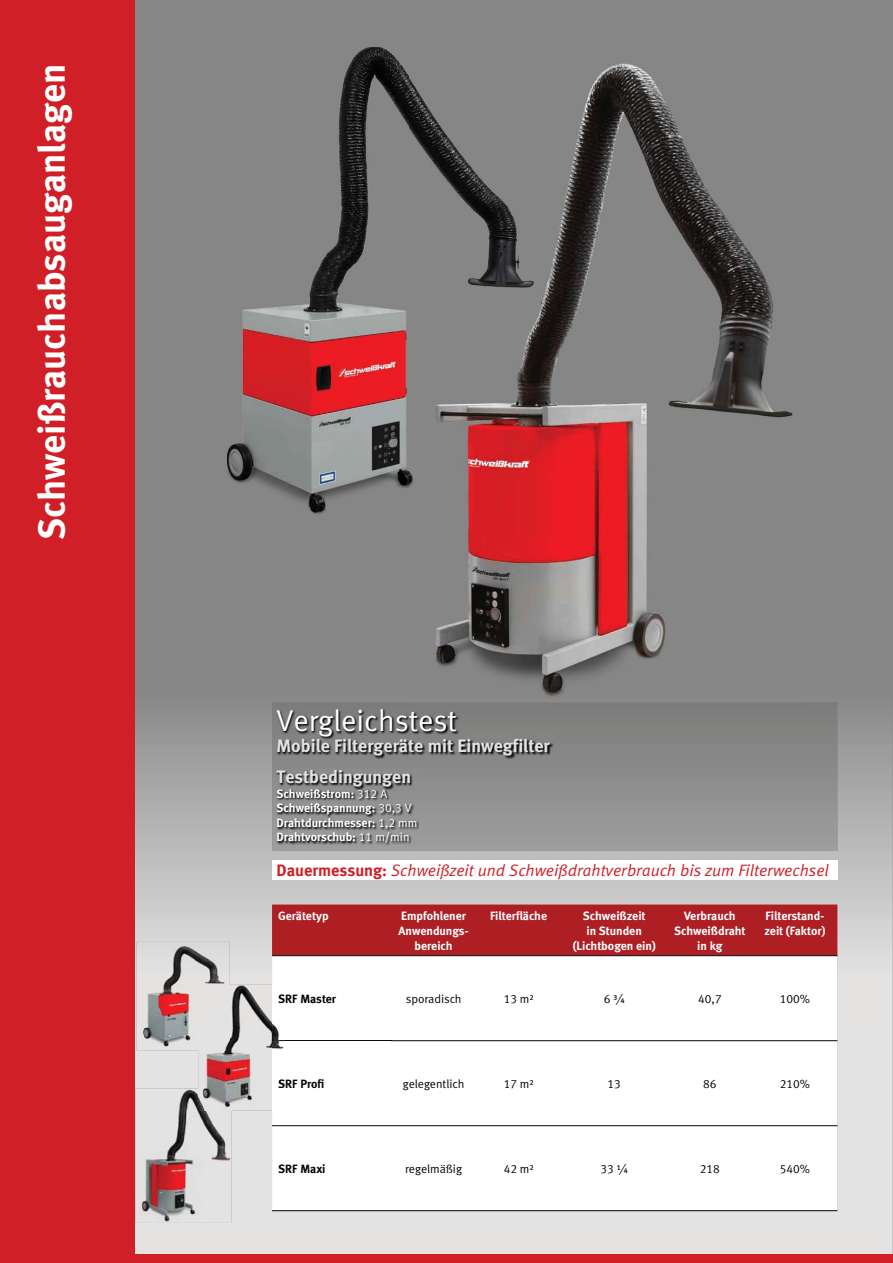
<style>
.page{position:relative;width:893px;height:1263px;background:#878686}
.page>*{position:absolute;margin:0;border:0;box-sizing:border-box;transform-origin:0 0}
.t1{font:37.5px "Meta Bold LF";color:#fff}
.t2{font:30px "Meta Normal LF";color:#fff}
.t3{font:18px "Meta Bold LF";color:#e3e2e2}
.t4{font:italic 16.5px "Meta Normal LF";color:#d01f26}
.t5{font:12px/15px "Meta Bold LF";color:#fff;text-align:center}
.t6{font:12px "Meta Normal LF";color:#040809}
.t7{font:12px "Meta Bold LF";color:#040809}
.s1{font-family:"Meta Normal LF"}
.s2{font-family:"Meta Bold LF";font-style:normal}
.s3{color:#010202}
</style>
<div class="page">
<svg style="left:135px;top:718px;width:758px;height:536px;background:#cdcccc"></svg>
<img style="left:227px;top:47px;width:182px;height:467px">
<img style="left:435px;top:63px;width:358px;height:633px">
<img style="left:409px;top:63px;width:132px;height:466px">
<div style="left:272px;top:860px;width:565px;height:20px;background:#fff"></div>
<svg style="left:272px;top:703px;width:565px;height:148px"></svg>
<img style="left:276px;top:709px;width:278px;height:50px">
<img style="left:409px;top:709px;width:145px;height:3px">
<img style="left:276px;top:770px;width:143px;height:76px">
<div style="left:0;top:1254px;width:893px;height:9px;background:#d01f26"></div>
<div style="left:0;top:0;width:135px;height:1261px;background:#d01f26"></div>
<div style="left:272px;top:905px;width:565px;height:50px;background:#ae1f24"></div>
<div style="left:272px;top:956px;width:565px;height:254px;background:#fff"></div>
<hr style="left:272px;top:955px;width:565px;height:1px;background:#040809">
<hr style="left:272px;top:1040px;width:119px;height:1px;background:#040809">
<hr style="left:391px;top:1040px;width:446px;height:1px;background:#040809">
<hr style="left:272px;top:1125px;width:565px;height:1px;background:#040809">
<hr style="left:272px;top:1210px;width:565px;height:1px;background:#040809">
<img style="left:136px;top:942px;width:94px;height:108px">
<img style="left:198px;top:985px;width:87px;height:126px">
<svg style="left:272px;top:1040px;width:13px;height:1px"></svg>
<svg style="left:278px;top:994px;width:7px;height:9px"></svg>
<svg style="left:278px;top:1079px;width:7px;height:9px"></svg>
<div style="left:198px;top:985px;width:32px;height:65px;background:#e4e3e2"></div>
<img style="left:135px;top:1089px;width:96px;height:134px">
<img style="left:198px;top:1089px;width:33px;height:22px">
<h1 class="t1" style="left:38px;top:540px;width:477px;rotate:-90deg">Schweißrauchabsauganlagen</h1>
<h2 class="t2" style="left:276px;top:710px;width:182px">Vergleichstest</h2>
<h3 class="t3" style="left:276px;top:739px;width:275px">Mobile Filtergeräte mit Einwegfilter</h3>
<h3 class="t3" style="left:276px;top:770px;width:136px">Testbedingungen</h3>
<p class="t5" style="left:276px;top:787px;width:142px;line-height:14.4px;text-align:left">Schweißstrom: <span class="s1">312 A<br></span>Schweißspannung: <span class="s1">30,3 V<br></span>Drahtdurchmesser: <span class="s1">1,2 mm<br></span>Drahtvorschub: <span class="s1">11 m/min</span></p>
<h3 class="t4" style="left:276px;top:861px;width:554px"><span class="s2">Dauermessung:</span> Schweißzeit und Schweißdrahtverbrauch bis zum Filterwechsel</h3>
<p class="t5" style="left:278px;top:909px;width:52px">Gerätetyp</p>
<p class="t5" style="left:399px;top:909px;width:71px">Empfohlener<br>Anwendungs&shy;bereich</p>
<p class="t5" style="left:490px;top:909px;width:59px">Filterfläche</p>
<p class="t5" style="left:573px;top:909px;width:84px">Schweißzeit<br>in Stunden (Lichtbogen ein)</p>
<p class="t5" style="left:674px;top:909px;width:73px">Verbrauch<br>Schweißdraht in kg</p>
<p class="t5" style="left:764px;top:909px;width:62px;text-align:left">Filterstand&shy;zeit (Faktor)</p>
<p class="t7" style="left:278px;top:994px;width:59px"><span class="s3">S</span>RF Master</p>
<p class="t6" style="left:406px;top:994px;width:57px">sporadisch</p>
<p class="t6" style="left:504px;top:994px;width:31px">13 m²</p>
<p class="t6" style="left:604px;top:994px;width:23px">6 ¾</p>
<p class="t6" style="left:698px;top:994px;width:25px">40,7</p>
<p class="t6" style="left:780px;top:994px;width:32px">100%</p>
<p class="t7" style="left:278px;top:1079px;width:48px"><span class="s3">S</span>RF Profi</p>
<p class="t6" style="left:403px;top:1079px;width:63px">gelegentlich</p>
<p class="t6" style="left:504px;top:1079px;width:31px">17 m²</p>
<p class="t6" style="left:607px;top:1079px;width:15px">13</p>
<p class="t6" style="left:703px;top:1079px;width:15px">86</p>
<p class="t6" style="left:780px;top:1079px;width:32px">210%</p>
<p class="t7" style="left:278px;top:1164px;width:49px">SRF Maxi</p>
<p class="t6" style="left:405px;top:1164px;width:58px">regelmäßig</p>
<p class="t6" style="left:504px;top:1164px;width:31px">42 m²</p>
<p class="t6" style="left:600px;top:1164px;width:29px">33 ¼</p>
<p class="t6" style="left:700px;top:1164px;width:22px">218</p>
<p class="t6" style="left:780px;top:1164px;width:32px">540%</p>
</div>
